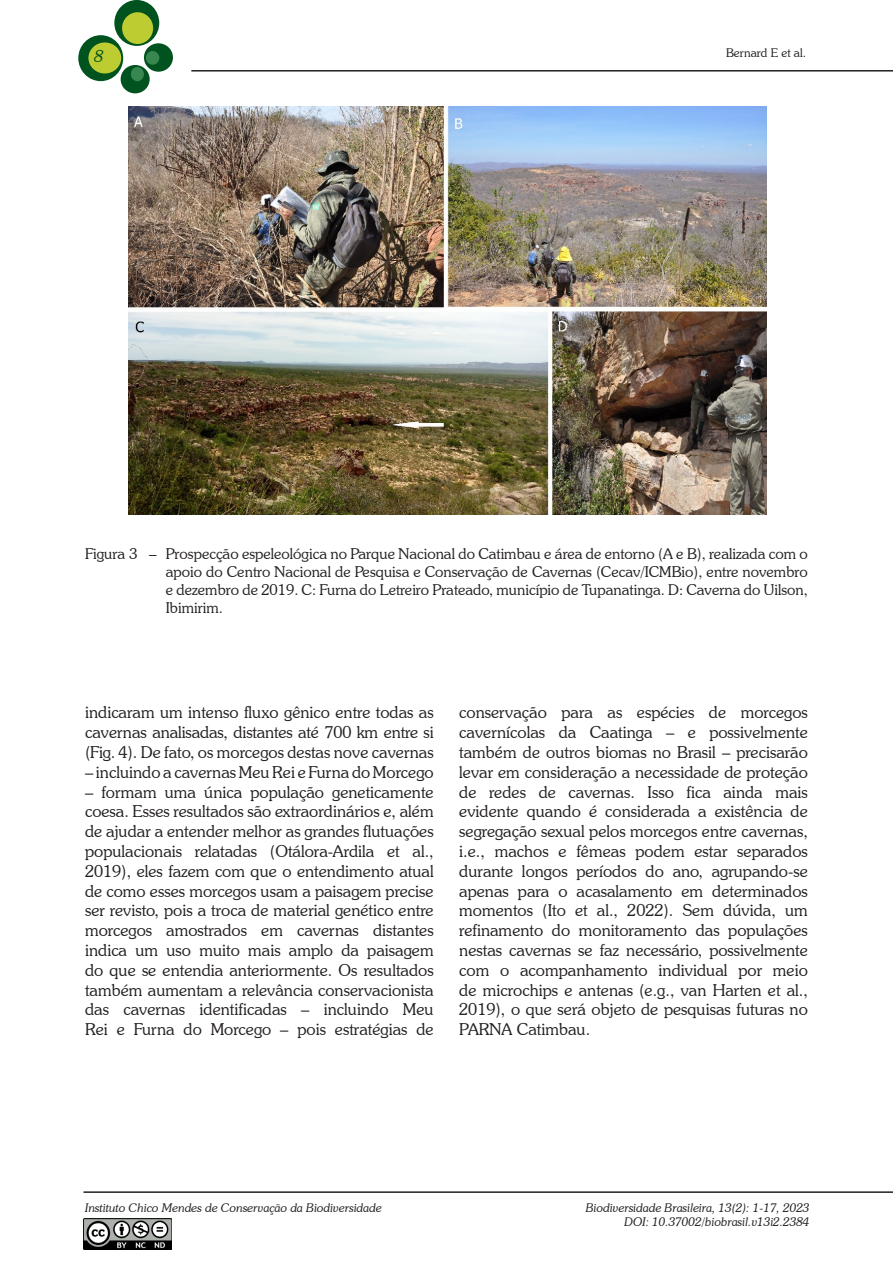
<style>
.page{position:relative;width:893px;height:1263px;background:#fff}
.page>*{position:absolute;margin:0;border:0;box-sizing:border-box;transform-origin:0 0}
.t1{font:300 16.5px/19.8px "Souvenir IT Cby BT";color:#231f20;text-align:justify}
.t2{font:italic 300 16.5px "Souvenir IT Cby BT";color:#00531e}
.t3{font:300 15px/18px "Souvenir IT Cby BT";color:#231f20;text-align:justify}
.t4{font:italic 300 12px/14.4px "Souvenir IT Cby BT";color:#231f20;text-align:right}
.t5{font:300 12px "Souvenir IT Cby BT";color:#231f20}
</style>
<div class="page">
<div style="left:114px;top:0;width:45px;height:46px;background:#00531e;border-radius:50%"></div>
<div style="left:78px;top:35px;width:45px;height:46px;background:#00531e;border-radius:50%"></div>
<div style="left:144px;top:43px;width:29px;height:29px;background:#00531e;border-radius:50%"></div>
<div style="left:121px;top:65px;width:29px;height:28px;background:#00531e;border-radius:50%"></div>
<div style="left:122px;top:12px;width:31px;height:32px;background:#bdcd31;border-radius:50%"></div>
<div style="left:88px;top:42px;width:33px;height:31px;background:#bdcd31;border-radius:50%"></div>
<div style="left:146px;top:51px;width:13px;height:14px;background:#388750;border-radius:50%"></div>
<div style="left:131px;top:67px;width:13px;height:14px;background:#388750;border-radius:50%"></div>
<hr style="left:83px;top:1191px;width:810px;height:2px;background:#231f20">
<hr style="left:191px;top:70px;width:702px;height:2px;background:#231f20">
<img style="left:83px;top:1218px;width:89px;height:31px">
<img style="left:129px;top:106px;width:637px;height:408px">
<p class="t2" style="left:95px;top:46px;width:11px">8</p>
<p class="t5" style="left:726px;top:46px;width:82px">Bernard E et al.</p>
<p class="t3" style="left:166px;top:544px;width:644px;text-indent:-81px">Figura 3 – Prospecção espeleológica no Parque Nacional do Catimbau e área de entorno (A e B), realizada com o apoio do Centro Nacional de Pesquisa e Conservação de Cavernas (Cecav/ICMBio), entre novembro e dezembro de 2019. C: Furna do Letreiro Prateado, município de Tupanatinga. D: Caverna do Uilson, Ibimirim.</p>
<p class="t1" style="left:85px;top:702px;width:350px">indicaram um intenso fluxo gênico entre todas as cavernas analisadas, distantes até 700 km entre si (Fig. 4). De fato, os morcegos destas nove cavernas</p>
<p class="t1" style="left:85px;top:762px;width:350px">– incluindo a cavernas Meu Rei e Furna do Morcego</p>
<p class="t1" style="left:85px;top:782px;width:350px">– formam uma única população geneticamente coesa. Esses resultados são extraordinários e, além de ajudar a entender melhor as grandes flutuações populacionais relatadas (Otálora-Ardila et al., 2019), eles fazem com que o entendimento atual de como esses morcegos usam a paisagem precise ser revisto, pois a troca de material genético entre morcegos amostrados em cavernas distantes indica um uso muito mais amplo da paisagem do que se entendia anteriormente. Os resultados também aumentam a relevância conservacionista das cavernas identificadas – incluindo Meu Rei e Furna do Morcego – pois estratégias de</p>
<p class="t1" style="left:459px;top:702px;width:350px">conservação para as espécies de morcegos cavernícolas da Caatinga – e possivelmente também de outros biomas no Brasil – precisarão levar em consideração a necessidade de proteção de redes de cavernas. Isso fica ainda mais evidente quando é considerada a existência de segregação sexual pelos morcegos entre cavernas, i.e., machos e fêmeas podem estar separados durante longos períodos do ano, agrupando-se apenas para o acasalamento em determinados momentos (Ito et al., 2022). Sem dúvida, um refinamento do monitoramento das populações nestas cavernas se faz necessário, possivelmente com o acompanhamento individual por meio de microchips e antenas (e.g., van Harten et al., 2019), o que será objeto de pesquisas futuras no PARNA Catimbau.</p>
<p class="t4" style="left:85px;top:1200px;width:298px">Instituto Chico Mendes de Conservação da Biodiversidade</p>
<p class="t4" style="left:586px;top:1200px;width:225px">Biodiversidade Brasileira, 13(2): 1-17, 2023<br>DOI: 10.37002/biobrasil.v13i2.2384</p>
</div>
